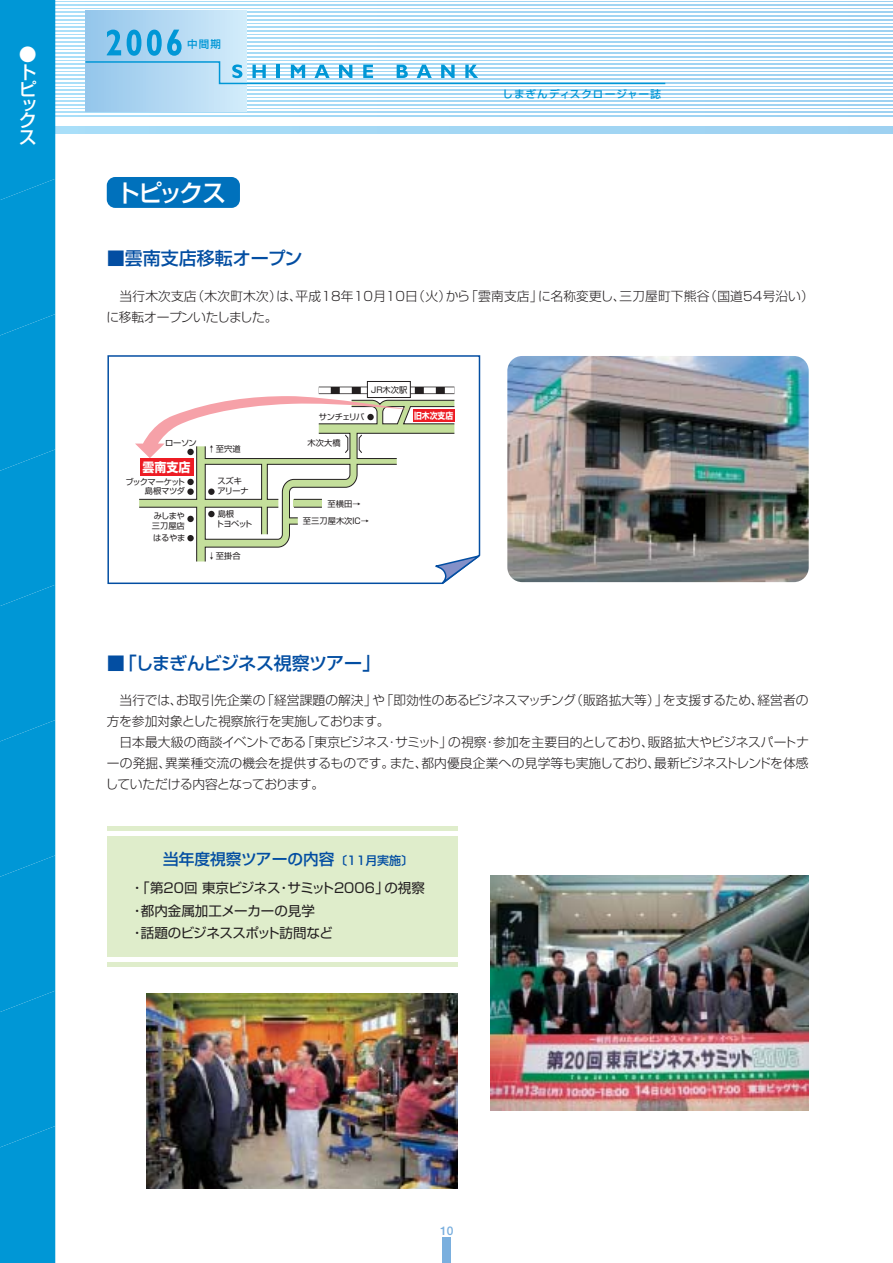
<style>
.page{position:relative;width:893px;height:1263px;background:#fff}
.page>*{position:absolute;margin:0;border:0;box-sizing:border-box;transform-origin:0 0}
.t1{font:500 24px "Shin Go";letter-spacing:-.1em;color:#fff}
.t2{font:500 18px "Shin Go";letter-spacing:-.035em;color:#034ea2}
.t3{font:500 18px "Shin Go";letter-spacing:-.015em;color:#034ea2}
.t4{font:500 18px/17.5px "Shin Go";color:#fff;text-align:justify}
.t5{font:500 15.75px "Shin Go";color:#034ea2}
.t6{font:13.5px/22.5px "Shin Go";letter-spacing:-.01em;color:#231f20}
.t7{font:300 12.75px/21px "Shin Go";color:#231f20}
.t8{font:700 12.6px "Shin Go";color:#fff;scale:.95 1}
.t9{font:700 12px "Futo Go B101";color:#7aafde}
.t10{font:500 10.5px "Shin Go";letter-spacing:.095em;color:#0097d6}
.t11{font:700 8.7px "Shin Go";color:#fff;scale:.9 1}
.t12{font:8.25px/10.2px "Shin Go";letter-spacing:-.015em;color:#231f20}
.t13{font:8.25px/9px "Shin Go";letter-spacing:-.05em;color:#231f20;text-align:right}
.s1{font-size:12px}
</style>
<div class="page">
<div style="left:0;top:0;width:892px;height:133px;background:linear-gradient(to right,#a9def8,#a0d2f1)"></div>
<div style="left:0;top:119px;width:892px;height:6px;background:#fff"></div>
<hr style="left:55px;top:0;width:837px;height:1px;background:#fff">
<hr style="left:55px;top:2px;width:837px;height:2px;background:#fff">
<hr style="left:55px;top:6px;width:837px;height:2px;background:#fff">
<hr style="left:55px;top:10px;width:837px;height:1px;background:#fff">
<hr style="left:55px;top:13px;width:837px;height:2px;background:#fff">
<hr style="left:55px;top:17px;width:837px;height:2px;background:#fff">
<hr style="left:55px;top:21px;width:837px;height:2px;background:#fff">
<hr style="left:55px;top:24px;width:837px;height:2px;background:#fff">
<hr style="left:55px;top:28px;width:837px;height:2px;background:#fff">
<hr style="left:55px;top:32px;width:837px;height:2px;background:#fff">
<hr style="left:55px;top:35px;width:837px;height:2px;background:#fff">
<hr style="left:55px;top:39px;width:837px;height:2px;background:#fff">
<hr style="left:55px;top:43px;width:837px;height:2px;background:#fff">
<hr style="left:55px;top:47px;width:837px;height:1px;background:#fff">
<hr style="left:55px;top:50px;width:837px;height:2px;background:#fff">
<hr style="left:55px;top:54px;width:837px;height:2px;background:#fff">
<hr style="left:55px;top:58px;width:837px;height:2px;background:#fff">
<hr style="left:55px;top:61px;width:837px;height:2px;background:#fff">
<hr style="left:55px;top:65px;width:837px;height:2px;background:#fff">
<hr style="left:55px;top:69px;width:837px;height:2px;background:#fff">
<hr style="left:55px;top:72px;width:837px;height:2px;background:#fff">
<hr style="left:55px;top:76px;width:837px;height:2px;background:#fff">
<hr style="left:55px;top:80px;width:837px;height:2px;background:#fff">
<hr style="left:55px;top:84px;width:837px;height:1px;background:#fff">
<hr style="left:55px;top:87px;width:837px;height:2px;background:#fff">
<hr style="left:55px;top:91px;width:837px;height:2px;background:#fff">
<hr style="left:55px;top:95px;width:837px;height:2px;background:#fff">
<hr style="left:55px;top:98px;width:837px;height:2px;background:#fff">
<hr style="left:55px;top:102px;width:837px;height:2px;background:#fff">
<hr style="left:55px;top:106px;width:837px;height:2px;background:#fff">
<hr style="left:55px;top:109px;width:837px;height:2px;background:#fff">
<hr style="left:55px;top:113px;width:837px;height:2px;background:#fff">
<hr style="left:55px;top:117px;width:837px;height:2px;background:#fff">
<div style="left:85px;top:11px;width:162px;height:101px;background:linear-gradient(to right,#93c5eb,#d2ecfb)"></div>
<div style="left:0;top:0;width:55px;height:1263px;background:#0097d6"></div>
<svg style="left:84px;top:30px;width:582px;height:55px"></svg>
<div style="left:107px;top:177px;width:133px;height:31px;background:#0071bc;border-radius:9px"></div>
<svg style="left:107px;top:355px;width:374px;height:230px"></svg>
<svg style="left:138px;top:400px;width:317px;height:162px"></svg>
<div style="left:367px;top:381px;width:43px;height:17px;background:#fff;border:1px solid #231f20"></div>
<div style="left:140px;top:458px;width:53px;height:18px;background:#ed1c24"></div>
<svg style="left:135px;top:387px;width:319px;height:71px"></svg>
<svg style="left:434px;top:553px;width:47px;height:32px"></svg>
<div style="left:187px;top:449px;width:7px;height:6px;background:#231f20;border-radius:50%"></div>
<div style="left:187px;top:479px;width:7px;height:6px;background:#231f20;border-radius:50%"></div>
<div style="left:187px;top:489px;width:7px;height:6px;background:#231f20;border-radius:50%"></div>
<div style="left:187px;top:516px;width:7px;height:6px;background:#231f20;border-radius:50%"></div>
<div style="left:187px;top:535px;width:7px;height:6px;background:#231f20;border-radius:50%"></div>
<svg style="left:208px;top:489px;width:6px;height:6px"></svg>
<div style="left:367px;top:414px;width:7px;height:6px;background:#231f20;border-radius:50%"></div>
<svg style="left:208px;top:511px;width:6px;height:6px"></svg>
<div style="left:107px;top:836px;width:351px;height:121px;background:#dfedcb"></div>
<div style="left:107px;top:826px;width:351px;height:5px;background:#dfedcb"></div>
<div style="left:107px;top:962px;width:350px;height:5px;background:#dfedcb"></div>
<img style="left:491px;top:876px;width:317px;height:234px">
<img style="left:147px;top:993px;width:310px;height:196px">
<img style="left:507px;top:356px;width:301px;height:226px;border-radius:15px">
<div style="left:442px;top:1238px;width:9px;height:25px;background:#7aafde"></div>
<h2 class="t4" style="left:19px;top:48px;width:19px">●トピ</h2>
<h2 class="t4" style="left:19px;top:99px;width:19px;line-height:16.2px">ックス</h2>
<p class="t10" style="left:187px;top:40px;width:36px">中間期</p>
<h1 class="t1" style="left:116px;top:184px;width:111px">トピックス</h1>
<p class="t10" style="left:502px;top:91px;width:160px">しまぎんディスクロージャー誌</p>
<h2 class="t3" style="left:107px;top:251px;width:197px">■雲南支店移転オープン</h2>
<p class="t7" style="left:106px;top:287px;width:709px">　当行木次支店（木次町木次）は、平成18年10月10日（火）から「雲南支店」に名称変更し、三刀屋町下熊谷（国道54号沿い）に移転オープンいたしました。</p>
<p class="t12" style="left:371px;top:385px;width:38px">JR木次駅</p>
<p class="t12" style="left:165px;top:438px;width:33px">ローソン</p>
<p class="t13" style="left:126px;top:478px;width:61px">ブックマーケット島根マツダ</p>
<p class="t12" style="left:152px;top:512px;width:35px">みしまや三刀屋店</p>
<p class="t12" style="left:153px;top:534px;width:33px">はるやま</p>
<p class="t8" style="left:143px;top:463px;width:52px">雲南支店</p>
<p class="t12" style="left:208px;top:445px;width:35px">↑至宍道</p>
<p class="t12" style="left:217px;top:477px;width:33px">スズキアリーナ</p>
<p class="t12" style="left:216px;top:510px;width:38px">島根<br>トヨペット</p>
<p class="t12" style="left:208px;top:551px;width:35px">↓至掛合</p>
<p class="t12" style="left:319px;top:413px;width:47px">サンチェリバ</p>
<p class="t12" style="left:307px;top:438px;width:35px">木次大橋</p>
<p class="t12" style="left:303px;top:496px;width:68px;line-height:17.4px;text-indent:25px">至横田→至三刀屋木次IC→</p>
<p class="t11" style="left:414px;top:413px;width:45px">旧木次支店</p>
<h2 class="t2" style="left:107px;top:656px;width:275px">■「しまぎんビジネス視察ツアー」</h2>
<p class="t7" style="left:105px;top:692px;width:705px">　当行では、お取引先企業の「経営課題の解決」や「即効性のあるビジネスマッチング（販路拡大等）」を支援するため、経営者の方を参加対象とした視察旅行を実施しております。<br>　日本最大級の商談イベントである「東京ビジネス・サミット」の視察・参加を主要目的としており、販路拡大やビジネスパートナーの発掘、異業種交流の機会を提供するものです。また、都内優良企業への見学等も実施しており、最新ビジネストレンドを体感していただける内容となっております。</p>
<p class="t5" style="left:163px;top:854px;width:252px">当年度視察ツアーの内容 <span class="s1">〔11月実施〕</span></p>
<p class="t6" style="left:131px;top:879px;width:296px">・「第20回 東京ビジネス・サミット2006」の視察・都内金属加工メーカーの見学<br>・話題のビジネススポット訪問など</p>
<p class="t9" style="left:440px;top:1226px;width:15px">10</p>
</div>
